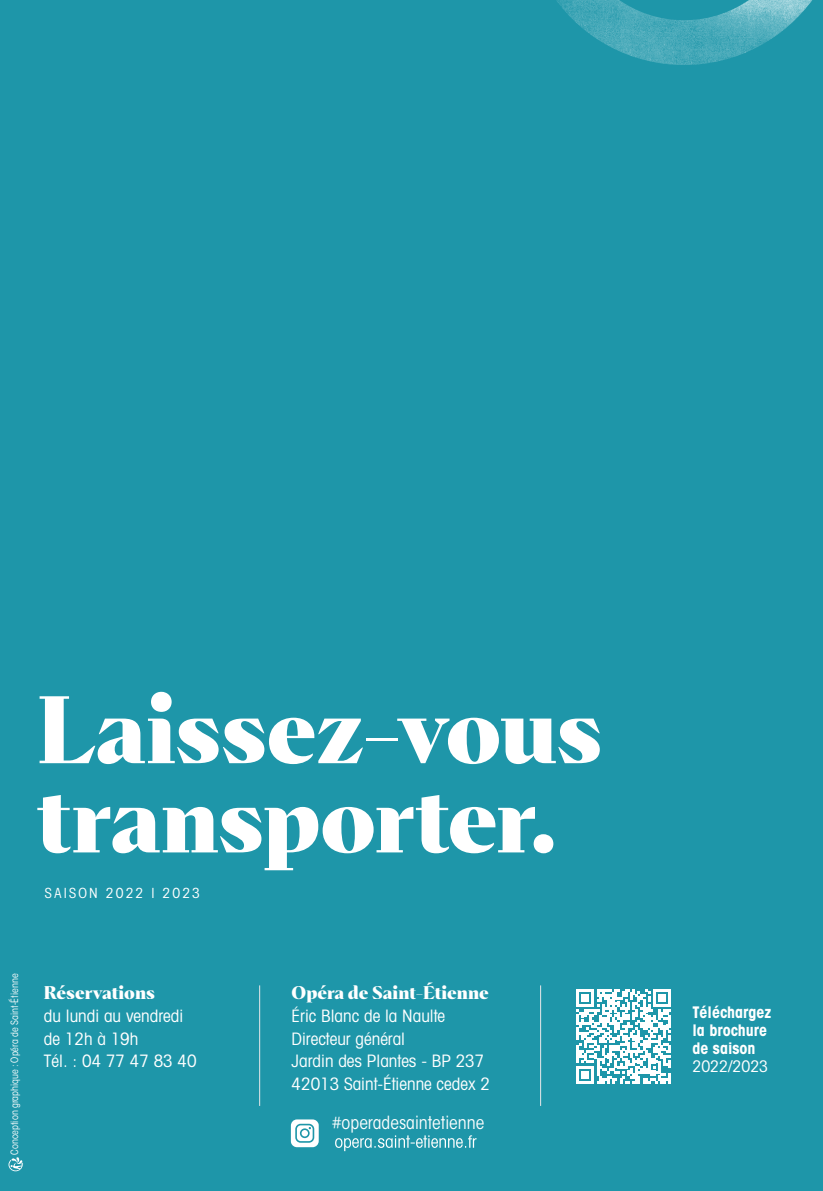
<style>
.page{position:relative;width:823px;height:1191px;background:#fff}
.page>*{position:absolute;margin:0;border:0;box-sizing:border-box;transform-origin:0 0}
.t1{font:900 89.2px/89.2px "Abstract";letter-spacing:-.01em;color:#fff}
.t2{font:condensed 18px "ITC Avant Garde Std";color:#fff}
.t3{font:condensed 17.2px/22.8px "Avant Garde";color:#fff}
.t4{font:900 17.2px "Abstract";color:#fff}
.t5{font:700 condensed 16px/18px "Avant Garde";color:#fff}
.t6{font:condensed 16px "Avant Garde";color:#fff}
.t7{font:condensed 14px "Avant Garde";letter-spacing:.155em;color:#fff}
.t8{font:condensed 10px "ITC Avant Garde Std";color:#fff}
</style>
<div class="page">
<div style="left:0;top:0;width:822px;height:1191px;background:#1e96a9"></div>
<svg style="left:291px;top:1119px;width:27px;height:28px"></svg>
<svg style="left:335px;top:1135px;width:141px;height:16px"></svg>
<svg style="left:576px;top:989px;width:94px;height:94px"></svg>
<hr style="left:259px;top:985px;width:1px;height:121px;background:#e6e7e9">
<hr style="left:540px;top:985px;width:1px;height:121px;background:#e6e7e9">
<img style="left:556px;top:0;width:256px;height:65px">
<svg style="left:9px;top:1157px;width:14px;height:14px"></svg>
<h1 class="t1" style="left:37px;top:691px;width:567px">Laissez-vous transporter.</h1>
<p class="t7" style="left:45px;top:884px;width:156px">SAISON 2022 I 2023</p>
<p class="t8" style="left:9px;top:1154px;width:182px;rotate:-90deg">Conception graphique : Opéra de Saint-Étienne</p>
<p class="t4" style="left:44px;top:981px;width:112px">Réservations</p>
<p class="t3" style="left:44px;top:1004px;width:154px">du lundi au vendredi de 12h à 19h<br>Tél. : 04 77 47 83 40</p>
<p class="t4" style="left:291px;top:981px;width:199px">Opéra de Saint-Étienne</p>
<p class="t3" style="left:291px;top:1004px;width:200px">Éric Blanc de la Naulte<br>Directeur général<br>Jardin des Plantes - BP 237<br>42013 Saint-Étienne cedex 2</p>
<p class="t5" style="left:692px;top:1003px;width:81px">Téléchargez la brochure de saison</p>
<p class="t6" style="left:692px;top:1056px;width:77px">2022/2023</p>
<p class="t2" style="left:332px;top:1112px;width:153px">#operadesaintetienne</p>
</div>
